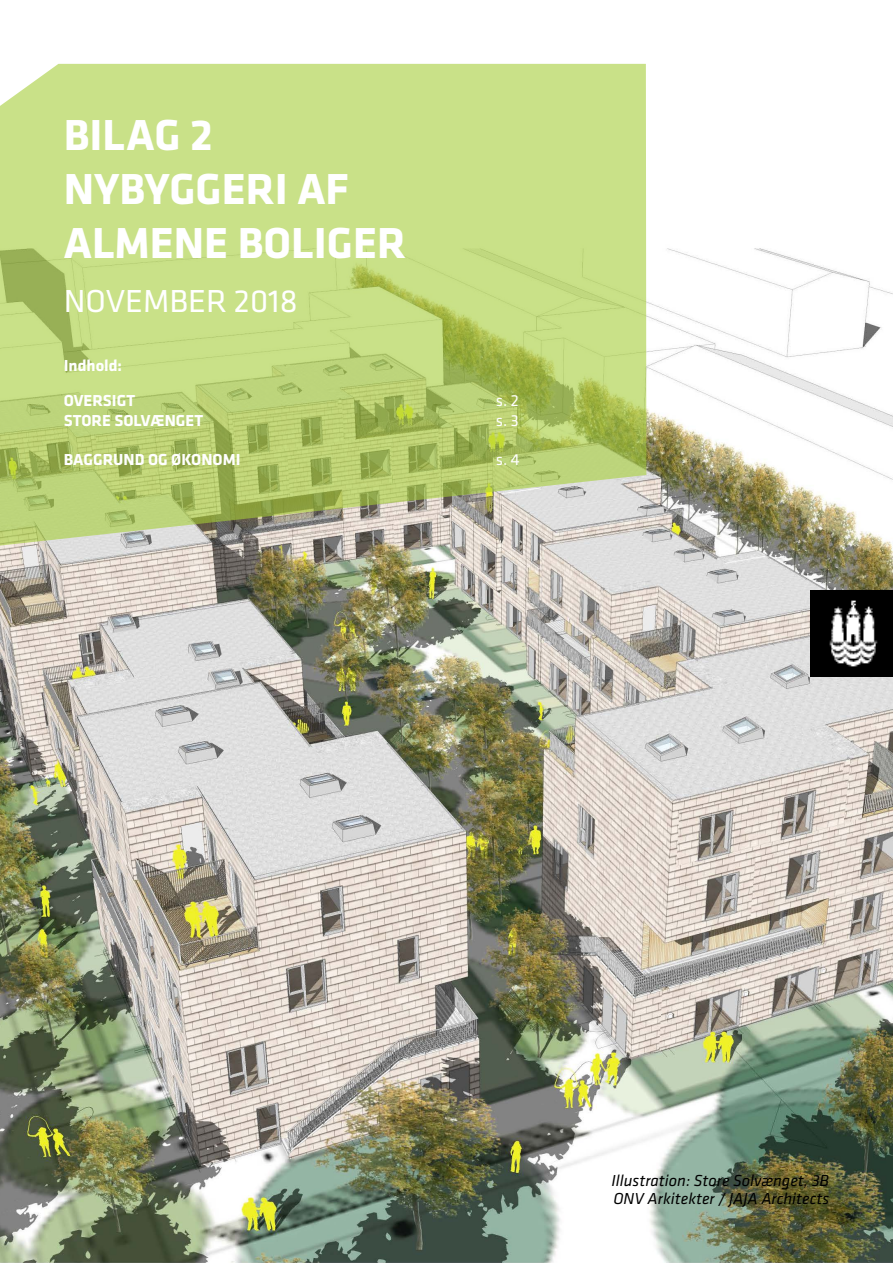
<style>
.page{position:relative;width:893px;height:1263px;background:#fff}
.page>*{position:absolute;margin:0;border:0;box-sizing:border-box;transform-origin:0 0}
.t1{font:700 45px/54px "Klavika";color:#fff}
.t2{font:33px "Klavika";color:#fff}
.t3{font:italic 16.5px/18px "Klavika";color:#000}
.t4{font:700 16.5px/34.8px "Klavika";color:#fff}
.t5{font:16.5px "Klavika";color:#fff}
</style>
<div class="page">
<img style="left:0;top:236px;width:893px;height:1027px">
<svg style="left:0;top:64px;width:646px;height:482px;background:#c0d581"></svg>
<img style="left:811px;top:591px;width:82px;height:85px">
<h1 class="t1" style="left:64px;top:110px;width:344px">BILAG 2<br>NYBYGGERI AF<br>ALMENE BOLIGER</h1>
<h2 class="t2" style="left:64px;top:284px;width:235px">NOVEMBER 2018</h2>
<p class="t4" style="left:64px;top:349px;width:73px">Indhold:<br>OVERSIGT</p>
<p class="t5" style="left:496px;top:392px;width:25px">s. 2</p>
<p class="t4" style="left:64px;top:404px;width:141px">STORE SOLVÆNGET</p>
<p class="t5" style="left:496px;top:412px;width:25px">s. 3</p>
<p class="t4" style="left:64px;top:443px;width:178px">BAGGRUND OG ØKONOMI</p>
<p class="t5" style="left:496px;top:451px;width:25px">s. 4</p>
<p class="t3" style="left:611px;top:1173px;width:219px">Illustration: Store Solvænget, 3B<br>ONV Arkitekter / JAJA Architects</p>
</div>
